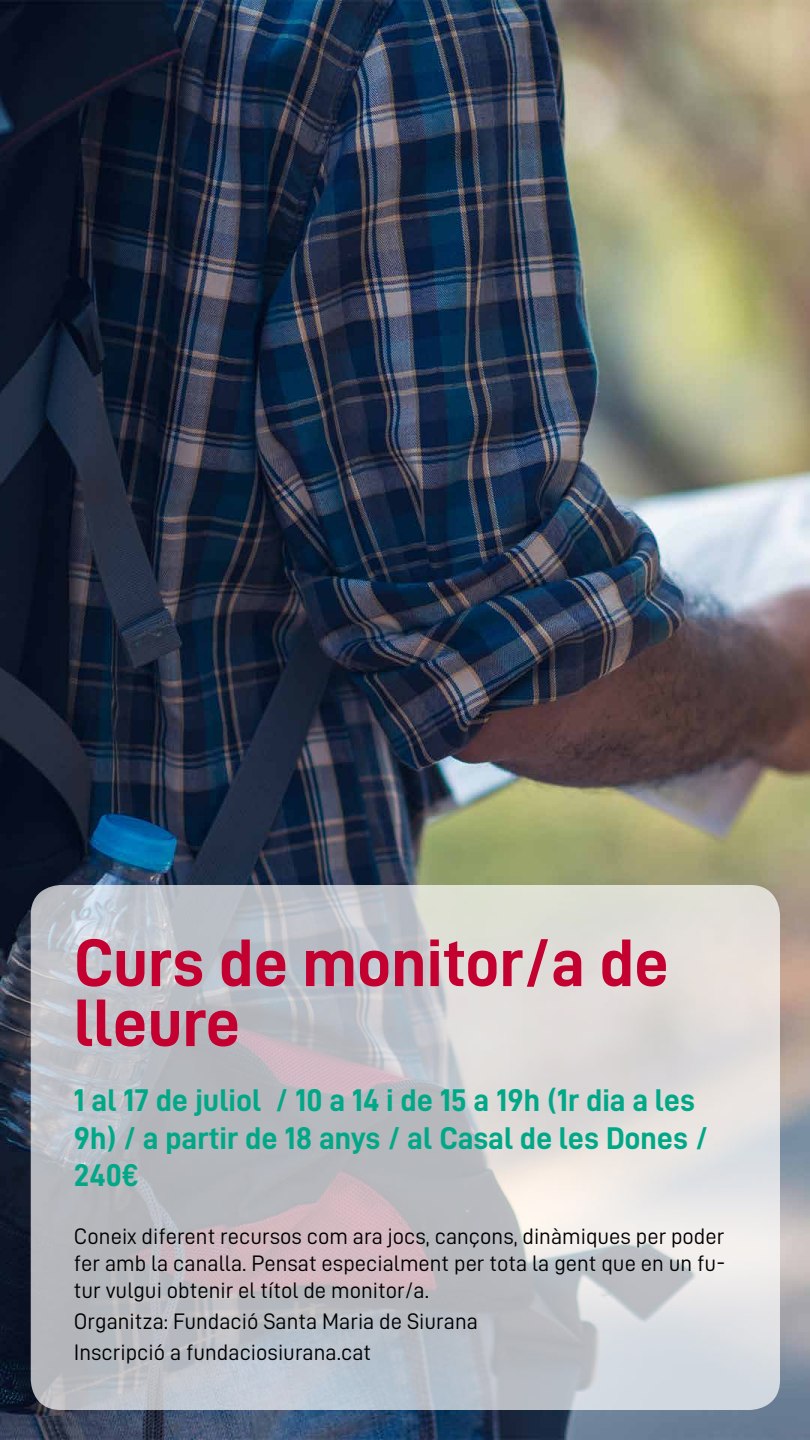
<style>
.page{position:relative;width:810px;height:1440px;background:#fff}
.page>*{position:absolute;margin:0;border:0;box-sizing:border-box;transform-origin:0 0}
.t1{font:67.5px/60px "D DIN Bold";color:#c3002f}
.t2{font:31.5px/37.8px "D DIN Bold";color:#00a887}
.t3{font:22.5px/27px "D DIN";color:#000;text-align:justify}
</style>
<div class="page">
<img style="left:0;top:0;width:810px;height:1440px">
<svg style="left:31px;top:885px;width:749px;height:525px;background:#cacacd"></svg>
<h1 class="t1" style="left:74px;top:931px;width:597px">Curs de monitor/a de lleure</h1>
<h2 class="t2" style="left:74px;top:1080px;width:636px">1 al 17 de juliol / 10 a 14 i de 15 a 19h (1r dia a les<br>9h) / a partir de 18 anys / al Casal de les Dones /<br>240€</h2>
<p class="t3" style="left:74px;top:1223px;width:653px">Coneix diferent recursos com ara jocs, cançons, dinàmiques per poder fer amb la canalla. Pensat especialment per tota la gent que en un fu&shy;tur vulgui obtenir el títol de monitor/a.</p>
<p class="t3" style="left:74px;top:1306px;width:406px;line-height:30.8px">Organitza: Fundació Santa Maria de Siurana<br>Inscripció a fundaciosiurana.cat</p>
</div>
